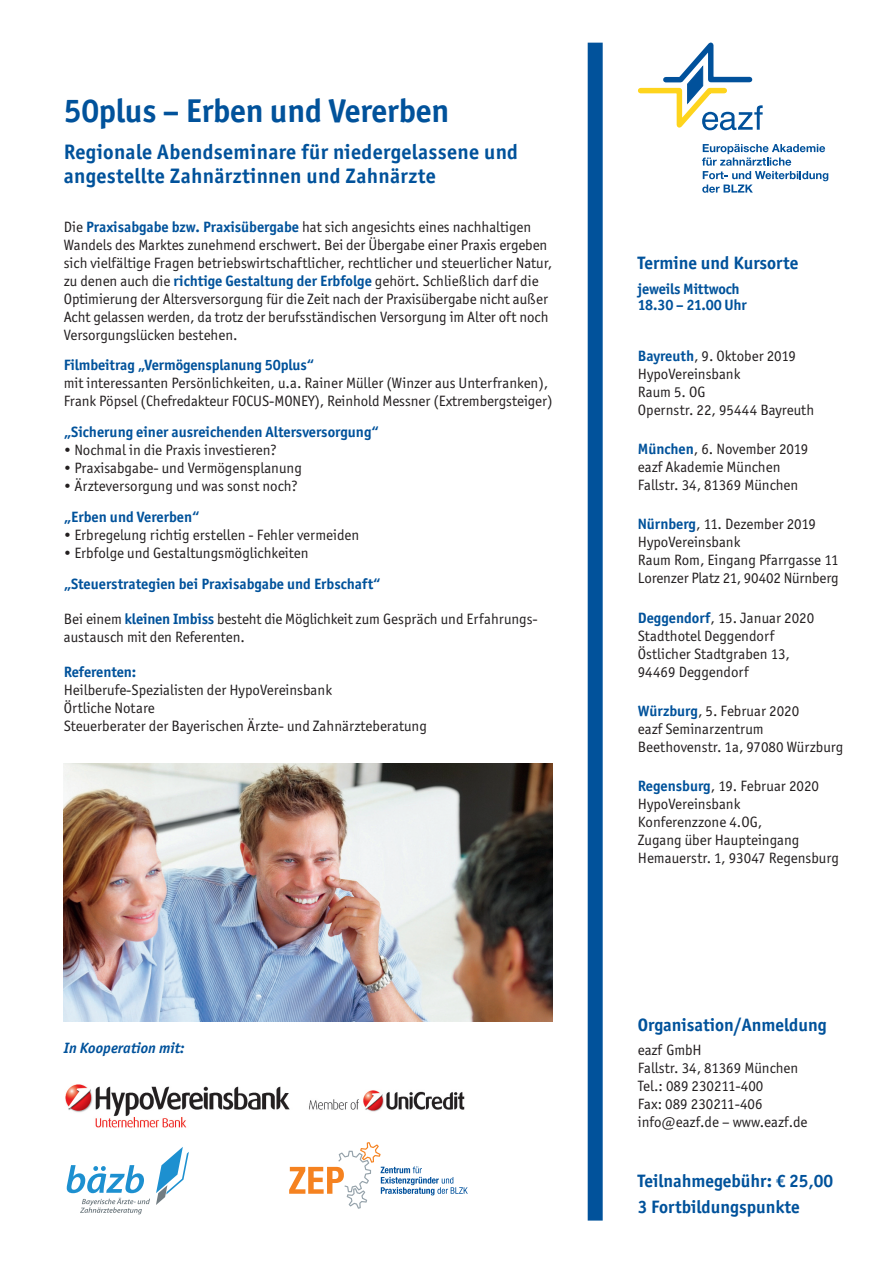
<style>
.page{position:relative;width:893px;height:1263px;background:#fff}
.page>*{position:absolute;margin:0;border:0;box-sizing:border-box;transform-origin:0 0}
.t1{font:700 33px "Officina San ITC";letter-spacing:-.005em;color:#01529b}
.t2{font:700 21px/24px "Officina San ITC";letter-spacing:.015em;color:#01529b}
.t3{font:700 18px/25.2px "Officina San ITC";color:#01529b}
.t4{font:15px/18px "Officina San ITC";color:#231f20}
.t5{font:700 15px/16.5px "Officina San ITC";color:#01529b}
.t6{font:italic 700 15px "Officina San ITC";color:#01529b}
.s1{font-weight:700;color:#01529b}
</style>
<div class="page">
<div style="left:588px;top:43px;width:15px;height:1177px;background:#01529b"></div>
<img style="left:64px;top:764px;width:489px;height:258px">
<svg style="left:638px;top:43px;width:190px;height:150px"></svg>
<svg style="left:67px;top:1165px;width:83px;height:49px"></svg>
<svg style="left:156px;top:1147px;width:33px;height:58px"></svg>
<img style="left:65px;top:1084px;width:400px;height:44px">
<svg style="left:289px;top:1142px;width:179px;height:67px"></svg>
<h1 class="t1" style="left:64px;top:99px;width:387px">50plus – Erben und Vererben</h1>
<h2 class="t2" style="left:64px;top:142px;width:456px">Regionale Abendseminare für niedergelassene und angestellte Zahnärztinnen und Zahnärzte</h2>
<p class="t4" style="left:64px;top:217px;width:490px">Die <span class="s1">Praxisabgabe bzw. Praxisübergabe</span> hat sich angesichts eines nachhaltigen Wandels des Marktes zunehmend erschwert. Bei der Übergabe einer Praxis ergeben sich vielfältige Fragen betriebswirtschaftlicher, rechtlicher und steuerlicher Natur, zu denen auch die <span class="s1">richtige Gestaltung der Erbfolge</span> gehört. Schließlich darf die Optimierung der Altersversorgung für die Zeit nach der Praxisübergabe nicht außer Acht gelassen werden, da trotz der berufsständischen Versorgung im Alter oft noch Versorgungslücken bestehen.</p>
<p class="t5" style="left:64px;top:358px;width:252px">Filmbeitrag „Vermögensplanung 50plus“</p>
<p class="t4" style="left:64px;top:374px;width:490px">mit interessanten Persönlichkeiten, u.a. Rainer Müller (Winzer aus Unterfranken),<br>Frank Pöpsel (Chefredakteur FOCUS-MONEY), Reinhold Messner (Extrembergsteiger)</p>
<p class="t5" style="left:64px;top:425px;width:317px">„Sicherung einer ausreichenden Altersversorgung“</p>
<p class="t4" style="left:64px;top:441px;width:215px">• Nochmal in die Praxis investieren?</p>
<p class="t4" style="left:64px;top:459px;width:240px">• Praxisabgabe- und Vermögensplanung</p>
<p class="t4" style="left:64px;top:477px;width:236px">• Ärzteversorgung und was sonst noch?</p>
<p class="t5" style="left:64px;top:510px;width:137px">„Erben und Vererben“</p>
<p class="t4" style="left:64px;top:526px;width:297px">• Erbregelung richtig erstellen - Fehler vermeiden</p>
<p class="t4" style="left:64px;top:544px;width:246px">• Erbfolge und Gestaltungsmöglichkeiten</p>
<p class="t5" style="left:64px;top:577px;width:319px">„Steuerstrategien bei Praxisabgabe und Erbschaft“</p>
<p class="t4" style="left:64px;top:609px;width:476px">Bei einem <span class="s1">kleinen Imbiss</span> besteht die Möglichkeit zum Gespräch und Erfahrungs&shy;austausch mit den Referenten.</p>
<p class="t5" style="left:64px;top:665px;width:74px">Referenten:</p>
<p class="t4" style="left:64px;top:680px;width:365px">Heilberufe-Spezialisten der HypoVereinsbank<br>Örtliche Notare<br>Steuerberater der Bayerischen Ärzte- und Zahnärzteberatung</p>
<p class="t6" style="left:64px;top:1043px;width:122px">In Kooperation mit:</p>
<p class="t3" style="left:638px;top:252px;width:162px">Termine und Kursorte</p>
<p class="t5" style="left:638px;top:282px;width:110px">jeweils Mittwoch<br>18.30 – 21.00 Uhr</p>
<p class="t4" style="left:638px;top:347px;width:178px"><span class="s1">Bayreuth</span>, 9. Oktober 2019<br>HypoVereinsbank<br>Raum 5. OG<br>Opernstr. 22, 95444 Bayreuth</p>
<p class="t4" style="left:638px;top:440px;width:172px"><span class="s1">München</span>, 6. November 2019 eazf Akademie München<br>Fallstr. 34, 81369 München</p>
<p class="t4" style="left:638px;top:515px;width:202px"><span class="s1">Nürnberg</span>, 11. Dezember 2019<br>HypoVereinsbank<br>Raum Rom, Eingang Pfarrgasse 11<br>Lorenzer Platz 21, 90402 Nürnberg</p>
<p class="t4" style="left:638px;top:608px;width:178px"><span class="s1">Deggendorf</span>, 15. Januar 2020<br>Stadthotel Deggendorf<br>Östlicher Stadtgraben 13,<br>94469 Deggendorf</p>
<p class="t4" style="left:638px;top:702px;width:207px"><span class="s1">Würzburg</span>, 5. Februar 2020<br>eazf Seminarzentrum<br>Beethovenstr. 1a, 97080 Würzburg</p>
<p class="t4" style="left:638px;top:777px;width:202px"><span class="s1">Regensburg</span>, 19. Februar 2020<br>HypoVereinsbank<br>Konferenzzone 4.OG,<br>Zugang über Haupteingang<br>Hemauerstr. 1, 93047 Regensburg</p>
<p class="t3" style="left:638px;top:1014px;width:191px">Organisation/Anmeldung</p>
<p class="t4" style="left:638px;top:1041px;width:171px">eazf GmbH<br>Fallstr. 34, 81369 München<br>Tel.: 089 230211-400<br>Fax: 089 230211-406 info@eazf.de – www.eazf.de</p>
<p class="t3" style="left:638px;top:1170px;width:197px">Teilnahmegebühr: € 25,00<br>3 Fortbildungspunkte</p>
</div>
